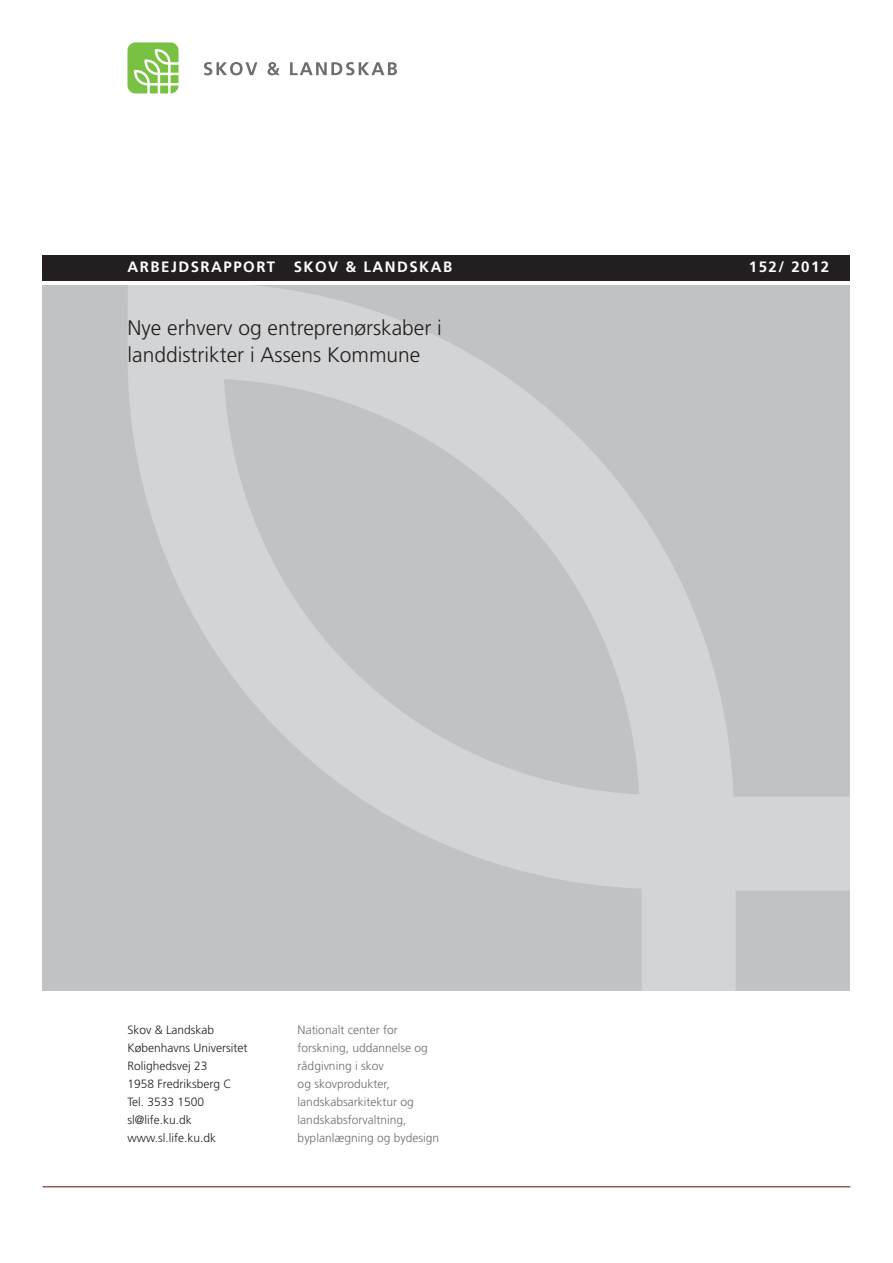
<style>
.page{position:relative;width:893px;height:1263px;background:#fff}
.page>*{position:absolute;margin:0;border:0;box-sizing:border-box;transform-origin:0 0}
.t1{font:300 21px/27px "Frutiger LT Std";color:#231f20}
.t2{font:700 15px "Frutiger LT Std";letter-spacing:.1em;color:#fff}
.t3{font:300 12px/18px "Frutiger LT Std";color:#6c6d70}
.t4{font:300 12px/18px "Frutiger LT Std";color:#231f20}
</style>
<div class="page">
<svg style="left:204px;top:62px;width:53px;height:13px"></svg>
<svg style="left:268px;top:62px;width:12px;height:13px"></svg>
<svg style="left:290px;top:62px;width:107px;height:13px"></svg>
<svg style="left:125px;top:40px;width:56px;height:56px"></svg>
<svg style="left:127px;top:42px;width:51px;height:51px"></svg>
<div style="left:43px;top:285px;width:807px;height:706px;background:#c1c2c4"></div>
<svg style="left:128px;top:285px;width:722px;height:706px"></svg>
<div style="left:43px;top:255px;width:807px;height:26px;background:#231f20"></div>
<hr style="left:43px;top:1186px;width:807px;height:1px;background:#531600">
<p class="t2" style="left:128px;top:258px;width:326px">ARBEJDSRAPPORT SKOV &amp; LANDSKAB</p>
<p class="t2" style="left:749px;top:258px;width:82px">152/ 2012</p>
<h1 class="t1" style="left:128px;top:314px;width:316px">Nye erhverv og entreprenørskaber i landdistrikter i Assens Kommune</h1>
<p class="t4" style="left:128px;top:1021px;width:122px">Skov &amp; Landskab<br>Københavns Universitet<br>Rolighedsvej 23<br>1958 Fredriksberg C<br>Tel. 3533 1500 sl@life.ku.dk www.sl.life.ku.dk</p>
<p class="t3" style="left:298px;top:1021px;width:143px">Nationalt center for forskning, uddannelse og rådgivning i skov<br>og skovprodukter, landskabsarkitektur og landskabsforvaltning, byplanlægning og bydesign</p>
</div>
